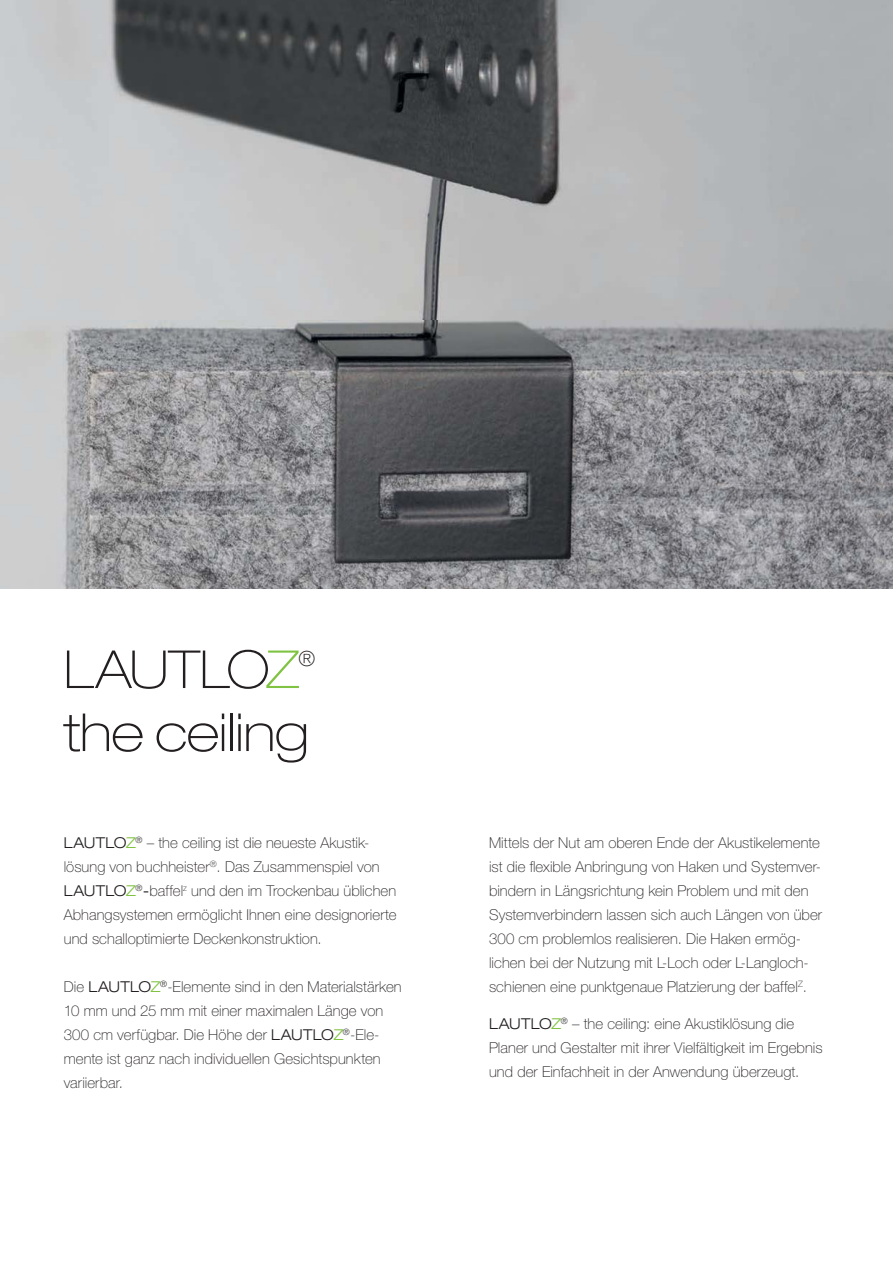
<style>
.page{position:relative;width:893px;height:1263px;background:#fff}
.page>*{position:absolute;margin:0;border:0;box-sizing:border-box;transform-origin:0 0}
.t1{font:100 expanded 52.5px "Helvetica Neue LT Pro";letter-spacing:-.01em;color:#231f20}
.t2{font:100 expanded 21px "Helvetica Neue LT Pro";color:#231f20}
.t3{font:100 15px/24px "Helvetica Neue LT Pro";letter-spacing:.005em;color:#231f20}
.s1{color:#80c342}
.s2{font-weight:300;font-stretch:expanded}
.s3{font-weight:300;font-stretch:expanded;color:#80c342}
</style>
<div class="page">
<img style="left:0;top:0;width:893px;height:589px">
<h1 class="t1" style="left:64px;top:639px;width:236px">LAUTLO<span class="s1">Z</span></h1>
<h2 class="t2" style="left:299px;top:646px;width:18px">®</h2>
<h1 class="t1" style="left:64px;top:702px;width:247px">the ceiling</h1>
<p class="t3" style="left:64px;top:832px;width:334px"><span class="s2">LAUTLO</span><span class="s3">Z</span><sup>®</sup> – the ceiling ist die neueste Akustik&shy;lösung von buchheister<sup>®</sup>. Das Zusammenspiel von <span class="s2">LAUTLO</span><span class="s3">Z</span><sup>®</sup><span class="s2">-</span>baffel<sup>z</sup> und den im Trockenbau üblichen Abhangsystemen ermöglicht Ihnen eine designorierte und schalloptimierte Deckenkonstruktion.</p>
<p class="t3" style="left:64px;top:976px;width:339px">Die <span class="s2">LAUTLO</span><span class="s3">Z</span><sup>®</sup>-Elemente sind in den Materialstärken 10 mm und 25 mm mit einer maximalen Länge von 300 cm verfügbar. Die Höhe der <span class="s2">LAUTLO</span><span class="s3">Z</span><sup>®</sup>-Ele&shy;mente ist ganz nach individuellen Gesichtspunkten variierbar.</p>
<p class="t3" style="left:489px;top:832px;width:334px">Mittels der Nut am oberen Ende der Akustikelemente ist die flexible Anbringung von Haken und Systemver&shy;bindern in Längsrichtung kein Problem und mit den Systemverbindern lassen sich auch Längen von über 300 cm problemlos realisieren. Die Haken ermög&shy;lichen bei der Nutzung mit L-Loch oder L-Langloch&shy;schienen eine punktgenaue Platzierung der baffel<sup>Z</sup>.</p>
<p class="t3" style="left:489px;top:1013px;width:335px"><span class="s2">LAUTLO</span><span class="s3">Z</span><sup>®</sup> – the ceiling: eine Akustiklösung die<br>Planer und Gestalter mit ihrer Vielfältigkeit im Ergebnis und der Einfachheit in der Anwendung überzeugt.</p>
</div>
